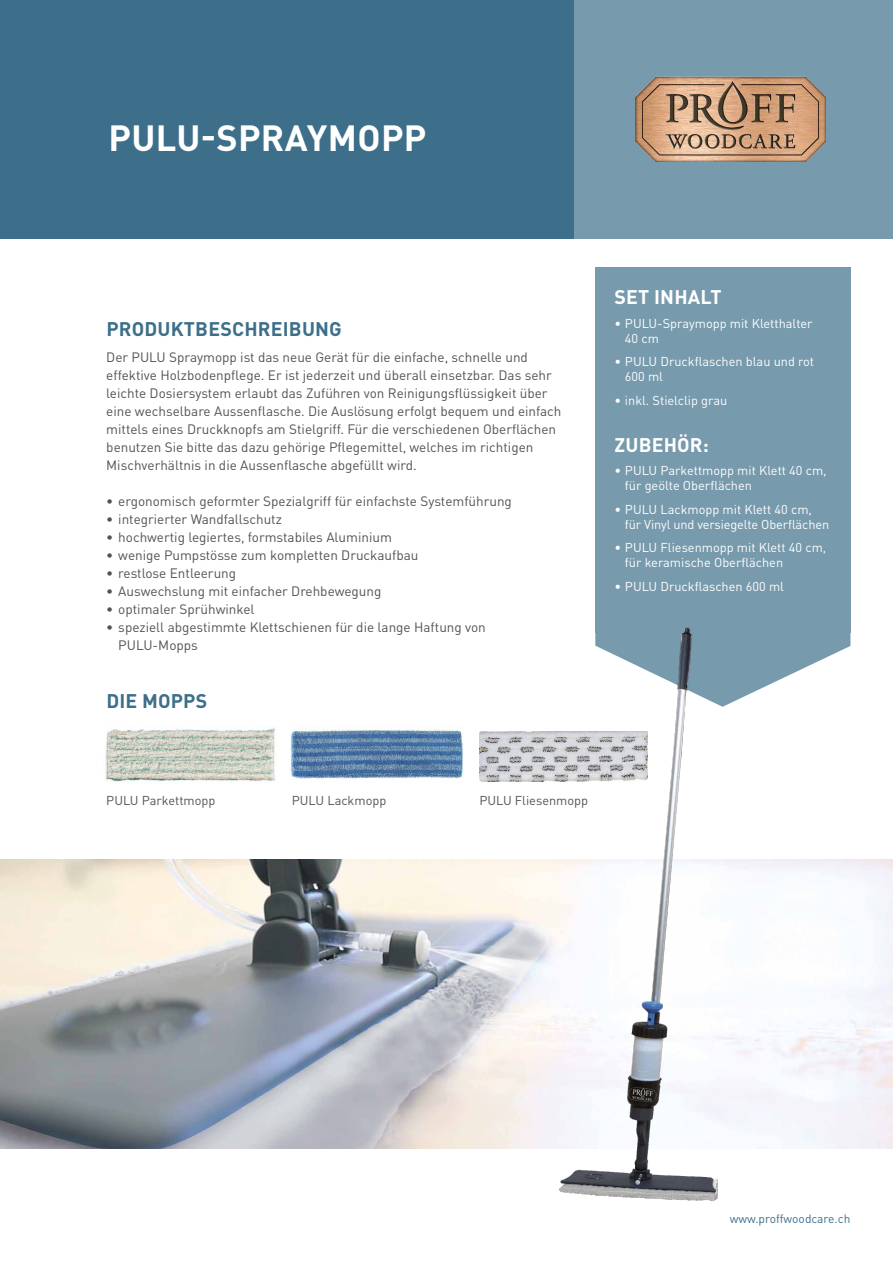
<style>
.page{position:relative;width:893px;height:1263px;background:#fff}
.page>*{position:absolute;margin:0;border:0;box-sizing:border-box;transform-origin:0 0}
.t1{font:700 36px "DIN Pro";letter-spacing:.01em;color:#fff}
.t2{font:700 19.5px "DIN Pro";letter-spacing:.01em;color:#3d6f8a}
.t3{font:700 19.5px "DIN Pro";letter-spacing:.01em;color:#fff}
.t4{font:13.5px/18px "DIN Pro";color:#55524e}
.t5{font:12.75px/15px "DIN Pro";color:#fff}
.t6{font:12.75px "DIN Pro";color:#55524e}
.t7{font:12px "DIN Pro";color:#3d6f8a}
</style>
<div class="page">
<img style="left:0;top:860px;width:893px;height:288px">
<svg style="left:735px;top:632px;width:115px;height:69px;fill:#779aad"></svg>
<div style="left:595px;top:267px;width:255px;height:365px;background:#779aad"></div>
<div style="left:0;top:0;width:583px;height:238px;background:#3d6f8a"></div>
<div style="left:575px;top:0;width:318px;height:238px;background:#779aad"></div>
<img style="left:635px;top:77px;width:191px;height:85px">
<img style="left:105px;top:728px;width:170px;height:54px">
<img style="left:480px;top:731px;width:72px;height:50px">
<img style="left:290px;top:729px;width:173px;height:50px">
<img style="left:552px;top:627px;width:183px;height:575px">
<h1 class="t1" style="left:109px;top:113px;width:319px">PULU-SPRAYMOPP</h1>
<h2 class="t2" style="left:106px;top:316px;width:237px">PRODUKTBESCHREIBUNG</h2>
<p class="t4" style="left:106px;top:348px;width:457px">Der PULU Spraymopp ist das neue Gerät für die einfache, schnelle und effektive Holzbodenpflege. Er ist jederzeit und überall einsetzbar. Das sehr leichte Dosiersystem erlaubt das Zuführen von Reinigungsflüssigkeit über eine wechselbare Aussenflasche. Die Auslösung erfolgt bequem und einfach mittels eines Druckknopfs am Stielgriff. Für die verschiedenen Oberflächen benutzen Sie bitte das dazu gehörige Pflegemittel, welches im richtigen Mischverhältnis in die Aussenflasche abgefüllt wird.</p>
<p class="t4" style="left:106px;top:492px;width:407px">• ergonomisch geformter Spezialgriff für einfachste Systemführung</p>
<p class="t4" style="left:106px;top:510px;width:177px">• integrierter Wandfallschutz</p>
<p class="t4" style="left:106px;top:528px;width:287px">• hochwertig legiertes, formstabiles Aluminium</p>
<p class="t4" style="left:106px;top:546px;width:314px">• wenige Pumpstösse zum kompletten Druckaufbau</p>
<p class="t4" style="left:106px;top:564px;width:131px">• restlose Entleerung</p>
<p class="t4" style="left:106px;top:582px;width:277px">• Auswechslung mit einfacher Drehbewegung</p>
<p class="t4" style="left:106px;top:600px;width:150px">• optimaler Sprühwinkel</p>
<p class="t4" style="left:118px;top:618px;width:369px;text-indent:-12px">• speziell abgestimmte Klettschienen für die lange Haftung von<br>PULU-Mopps</p>
<h2 class="t2" style="left:106px;top:688px;width:102px">DIE MOPPS</h2>
<h2 class="t3" style="left:615px;top:284px;width:108px">SET INHALT</h2>
<p class="t5" style="left:625px;top:315px;width:189px;text-indent:-11px">• PULU-Spraymopp mit Kletthalter<br>40 cm</p>
<p class="t5" style="left:625px;top:353px;width:191px;text-indent:-11px">• PULU Druckflaschen blau und rot<br>600 ml</p>
<p class="t5" style="left:614px;top:392px;width:114px">• inkl. Stielclip grau</p>
<h2 class="t3" style="left:615px;top:431px;width:96px">ZUBEHÖR:</h2>
<p class="t5" style="left:625px;top:462px;width:203px;text-indent:-11px">• PULU Parkettmopp mit Klett 40 cm, für geölte Oberflächen</p>
<p class="t5" style="left:625px;top:501px;width:206px;text-indent:-11px">• PULU Lackmopp mit Klett 40 cm, für Vinyl und versiegelte Oberflächen</p>
<p class="t5" style="left:625px;top:539px;width:203px;text-indent:-11px">• PULU Fliesenmopp mit Klett 40 cm, für keramische Oberflächen</p>
<p class="t5" style="left:614px;top:578px;width:171px">• PULU Druckflaschen 600 ml</p>
<p class="t6" style="left:106px;top:792px;width:111px">PULU Parkettmopp</p>
<p class="t6" style="left:292px;top:792px;width:96px">PULU Lackmopp</p>
<p class="t6" style="left:479px;top:792px;width:110px">PULU Fliesenmopp</p>
<p class="t7" style="left:730px;top:1211px;width:122px">www.proffwoodcare.ch</p>
</div>
